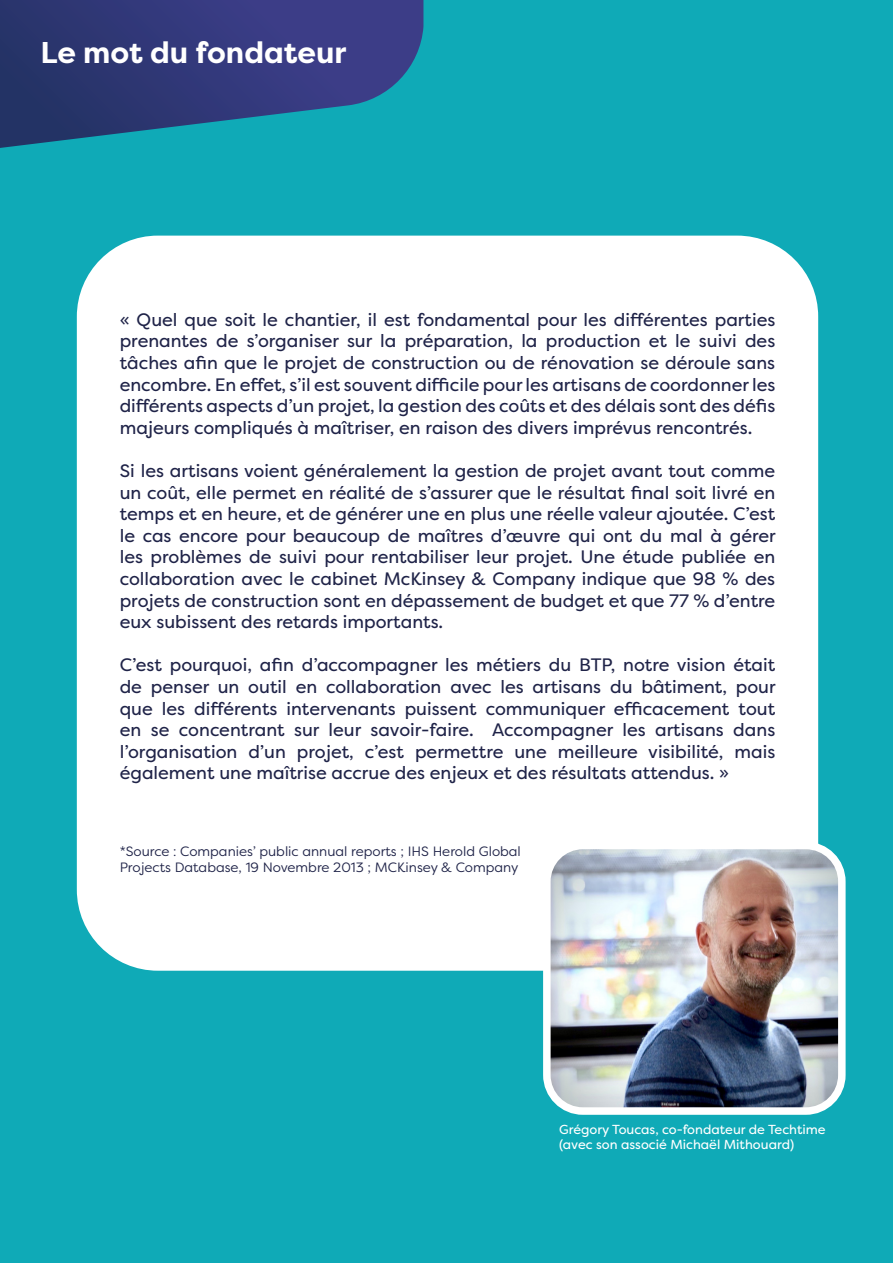
<style>
.page{position:relative;width:893px;height:1263px;background:#0faab7}
.page>*{position:absolute;margin:0;border:0;box-sizing:border-box;transform-origin:0 0}
.t1{font:700 30px "Filson Pro";color:#fff}
.t2{font:18px/21.6px "Filson Pro";color:#1f2348;text-align:justify}
.t3{font:13.5px/16.2px "Filson Pro";color:#1f2348}
.t4{font:13.05px/15.6px "Filson Pro";color:#fff}
</style>
<div class="page">
<svg style="left:0;top:0;width:423px;height:148px"></svg>
<div style="left:77px;top:236px;width:741px;height:735px;background:#fff;border-radius:81px"></div>
<img style="left:552px;top:851px;width:285px;height:255px">
<div style="left:543px;top:842px;width:303px;height:273px;border:8px solid #fff;border-radius:36px"></div>
<h1 class="t1" style="left:41px;top:33px;width:308px">Le mot du fondateur</h1>
<p class="t2" style="left:120px;top:308px;width:657px">« Quel que soit le chantier, il est fondamental pour les différentes parties prenantes de s’organiser sur la préparation, la production et le suivi des tâches afin que le projet de construction ou de rénovation se déroule sans encombre. En effet, s’il est souvent difficile pour les artisans de coordonner les différents aspects d’un projet, la gestion des coûts et des délais sont des défis majeurs compliqués à maîtriser, en raison des divers imprévus rencontrés.</p>
<p class="t2" style="left:120px;top:460px;width:657px">Si les artisans voient généralement la gestion de projet avant tout comme un coût, elle permet en réalité de s’assurer que le résultat final soit livré en temps et en heure, et de générer une en plus une réelle valeur ajoutée. C’est le cas encore pour beaucoup de maîtres d’œuvre qui ont du mal à gérer les problèmes de suivi pour rentabiliser leur projet. Une étude publiée en collaboration avec le cabinet McKinsey &amp; Company indique que 98 % des projets de construction sont en dépassement de budget et que 77 % d’entre eux subissent des retards importants.</p>
<p class="t2" style="left:120px;top:654px;width:657px">C’est pourquoi, afin d’accompagner les métiers du BTP, notre vision était de penser un outil en collaboration avec les artisans du bâtiment, pour que les différents intervenants puissent communiquer efficacement tout en se concentrant sur leur savoir-faire. Accompagner les artisans dans l’organisation d’un projet, c’est permettre une meilleure visibilité, mais également une maîtrise accrue des enjeux et des résultats attendus. »</p>
<p class="t3" style="left:120px;top:842px;width:403px">*Source : Companies’ public annual reports ; IHS Herold Global<br>Projects Database, 19 Novembre 2013 ; MCKinsey &amp; Company</p>
<p class="t4" style="left:559px;top:1121px;width:268px">Grégory Toucas, co-fondateur de Techtime (avec son associé Michaël Mithouard)</p>
</div>
